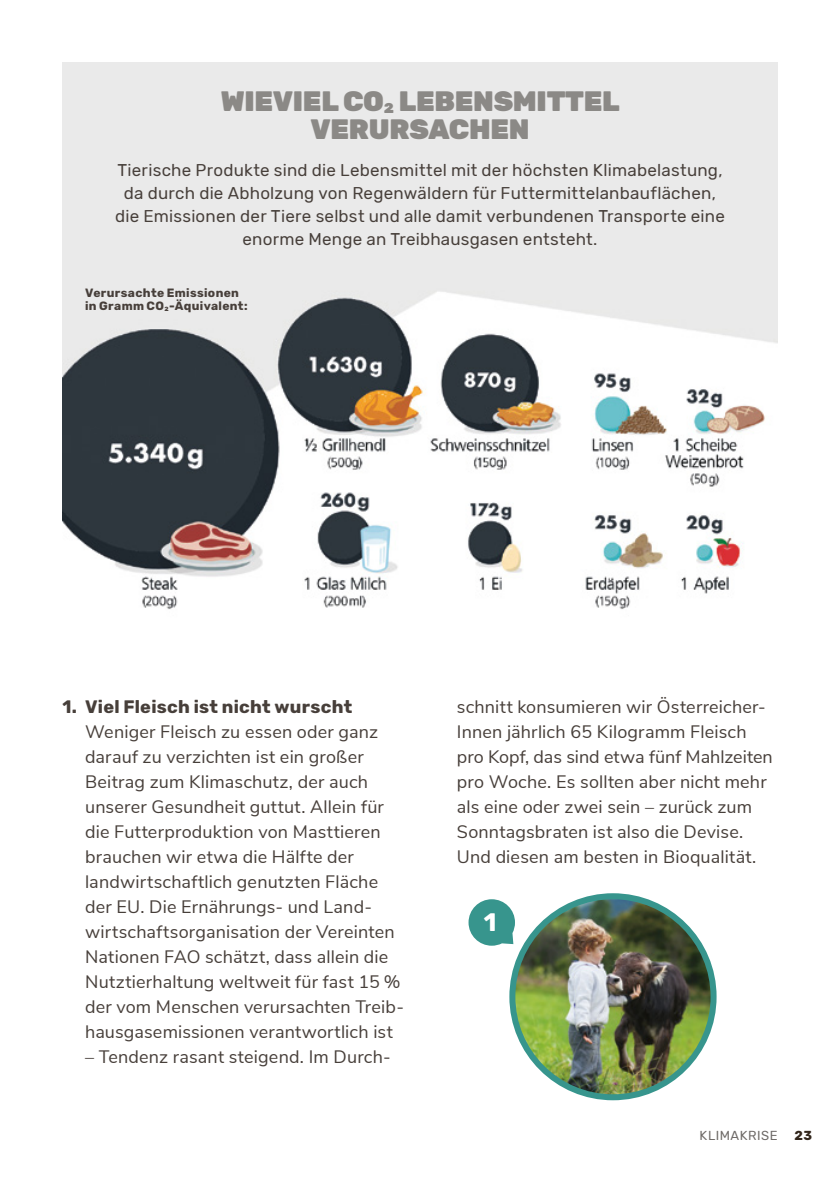
<style>
.page{position:relative;width:840px;height:1191px;background:#fff}
.page>*{position:absolute;margin:0;border:0;box-sizing:border-box;transform-origin:0 0}
.t1{font:900 28px/28px "Rubik";letter-spacing:-.01em;color:#8b8986;text-align:center}
.t2{font:700 25.2px "Rubik";color:#fff}
.t3{font:18px/25px "Nunito Sans";letter-spacing:.01em;color:#473f3a}
.t4{font:700 18px "Rubik";letter-spacing:.015em;color:#473f3a}
.t5{font:17px/23px "Rubik";letter-spacing:.015em;color:#473f3a;text-align:center}
.t6{font:13px "Rubik";letter-spacing:.045em;color:#6d6966}
.t7{font:700 13px "Rubik";color:#32261c}
.t8{font:700 12px/13px "Rubik";letter-spacing:.03em;color:#473f3a}
</style>
<div class="page">
<img style="left:512px;top:896px;width:201px;height:200px">
<div style="left:509px;top:893px;width:207px;height:207px;border:6px solid #37958d;border-radius:50%"></div>
<img style="left:62px;top:62px;width:715px;height:547px">
<svg style="left:468px;top:899px;width:46px;height:46px"></svg>
<h1 class="t1" style="left:220px;top:88px;width:400px">WIEVIEL CO2 LEBENSMITTEL<br>VERURSACHEN</h1>
<p class="t5" style="left:115px;top:159px;width:611px">Tierische Produkte sind die Lebensmittel mit der höchsten Klimabelastung, da durch die Abholzung von Regenwäldern für Futtermittelanbauflächen, die Emissionen der Tiere selbst und alle damit verbundenen Transporte eine enorme Menge an Treibhausgasen entsteht.</p>
<p class="t8" style="left:85px;top:286px;width:164px">Verursachte Emissionen in Gramm CO2-Äquivalent:</p>
<p class="t4" style="left:62px;top:696px;width:291px">1. Viel Fleisch ist nicht wurscht</p>
<p class="t3" style="left:85px;top:718px;width:320px">Weniger Fleisch zu essen oder ganz darauf zu verzichten ist ein großer Beitrag zum Klimaschutz, der auch unserer Gesundheit guttut. Allein für die Futterproduktion von Masttieren brauchen wir etwa die Hälfte der landwirtschaftlich genutzten Fläche der EU. Die Ernährungs- und Land&shy;wirtschaftsorganisation der Vereinten Nationen FAO schätzt, dass allein die Nutztierhaltung weltweit für fast 15 % der vom Menschen verursachten Treib&shy;hausgasemissionen verantwortlich ist</p>
<p class="t3" style="left:85px;top:1043px;width:307px">– Tendenz rasant steigend. Im Durch-</p>
<p class="t3" style="left:456px;top:693px;width:317px">schnitt konsumieren wir Österreicher-Innen jährlich 65 Kilogramm Fleisch pro Kopf, das sind etwa fünf Mahlzeiten pro Woche. Es sollten aber nicht mehr als eine oder zwei sein – zurück zum Sonntagsbraten ist also die Devise.<br>Und diesen am besten in Bioqualität.</p>
<h2 class="t2" style="left:483px;top:908px;width:14px">1</h2>
<p class="t6" style="left:699px;top:1128px;width:79px">KLIMAKRISE</p>
<p class="t7" style="left:794px;top:1128px;width:19px">23</p>
</div>
